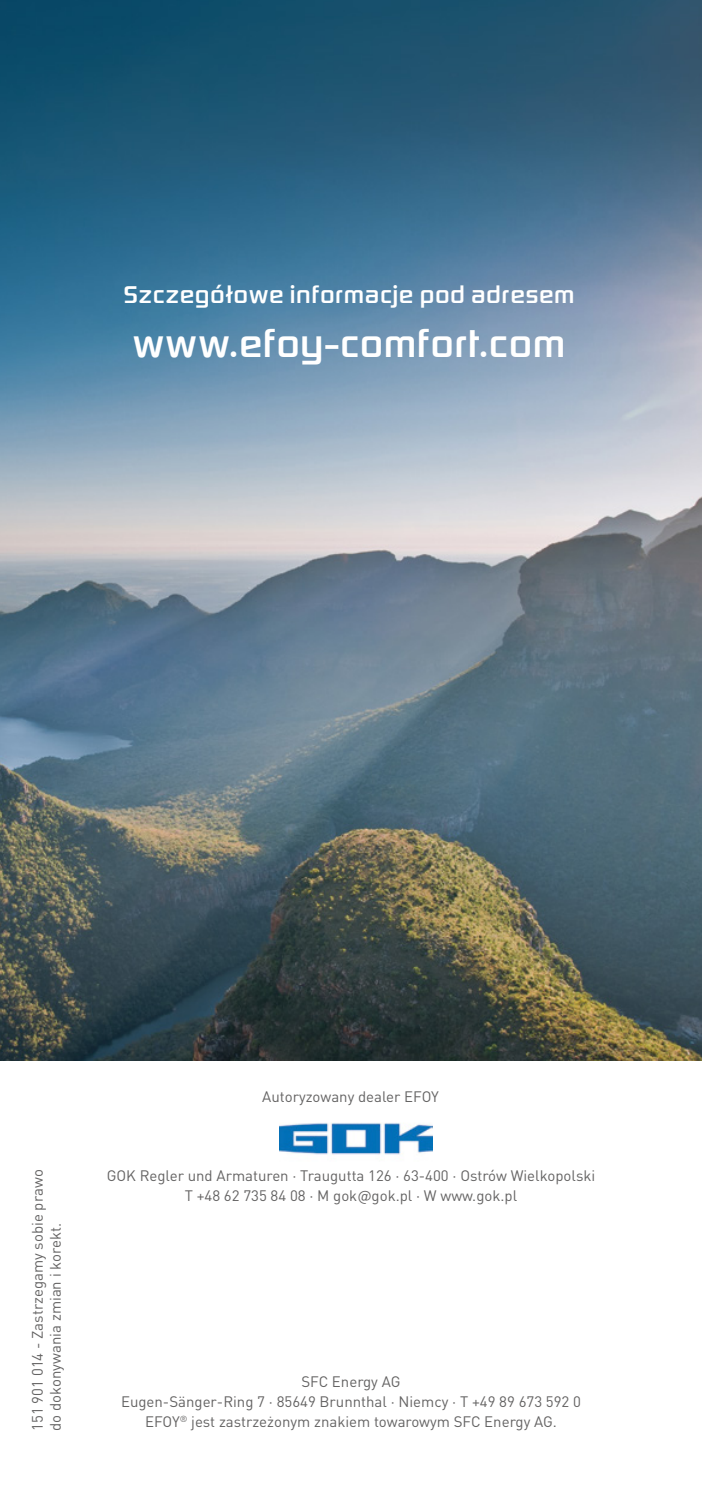
<style>
.page{position:relative;width:702px;height:1489px;background:#fff}
.page>*{position:absolute;margin:0;border:0;box-sizing:border-box;transform-origin:0 0}
.t1{font:500 40px "Digital Sans Now ML Pro";letter-spacing:.02em;color:#fff}
.t2{font:500 25px "Digital Sans Now ML Pro";letter-spacing:.025em;color:#fff}
.t3{font:15px/20px "DIN Pro";color:#646363;text-align:center}
</style>
<div class="page">
<img style="left:0;top:0;width:702px;height:1059px">
<img style="left:280px;top:1122px;width:152px;height:33px">
<h2 class="t2" style="left:124px;top:280px;width:452px">Szczegółowe informacje pod adresem</h2>
<h1 class="t1" style="left:133px;top:320px;width:434px">www.efoy-comfort.com</h1>
<p class="t3" style="left:28px;top:1430px;width:263px;line-height:18px;text-align:left;rotate:-90deg">151 901 014 - Zastrzegamy sobie prawo do dokonywania zmian i korekt.</p>
<p class="t3" style="left:262px;top:1086px;width:178px">Autoryzowany dealer EFOY</p>
<p class="t3" style="left:107px;top:1165px;width:490px">GOK Regler und Armaturen · Traugutta 126 · 63-400 · Ostrów Wielkopolski<br>T +48 62 735 84 08 · M gok@gok.pl · W www.gok.pl</p>
<p class="t3" style="left:121px;top:1370px;width:461px">SFC Energy AG<br>Eugen-Sänger-Ring 7 · 85649 Brunnthal · Niemcy · T +49 89 673 592 0<br>EFOY<sup>®</sup> jest zastrzeżonym znakiem towarowym SFC Energy AG.</p>
</div>
